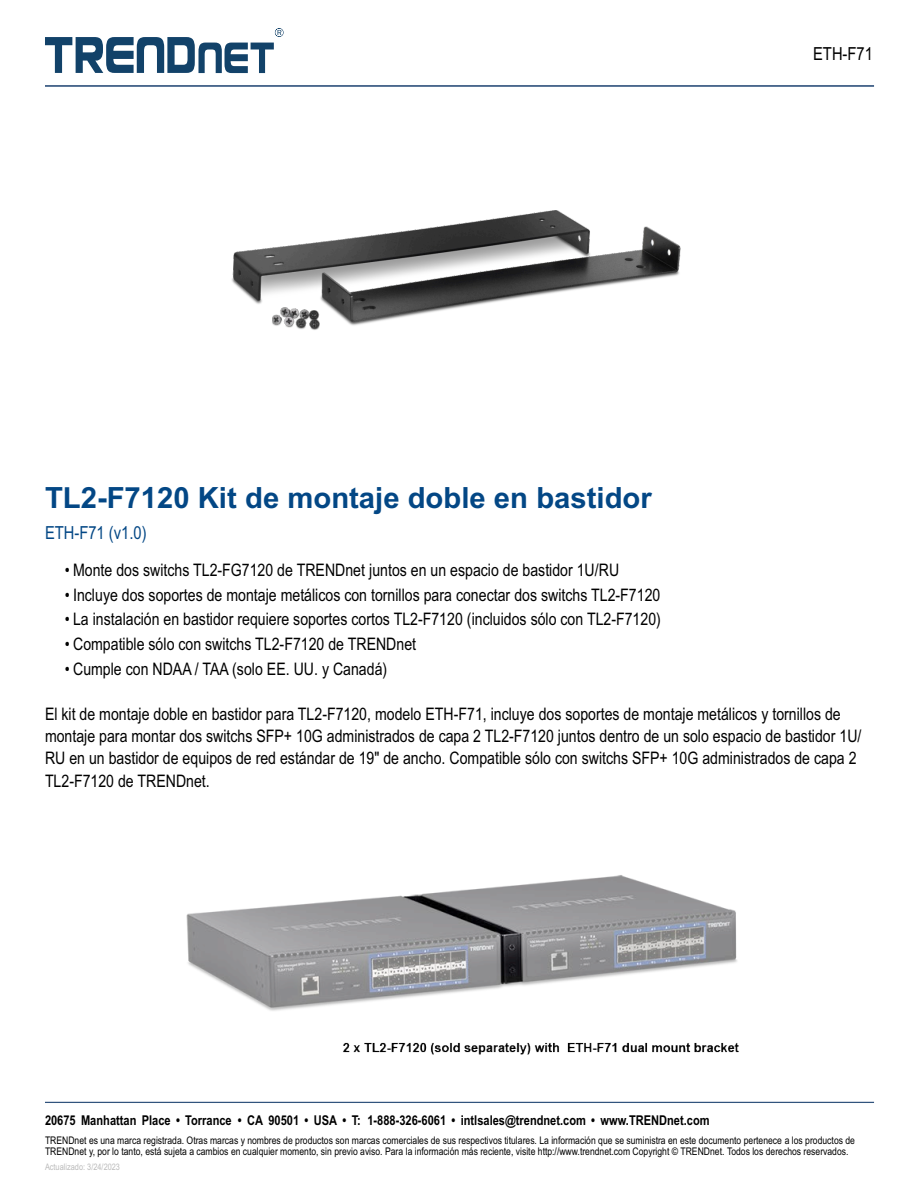
<style>
.page{position:relative;width:918px;height:1188px;background:#fff}
.page>*{position:absolute;margin:0;border:0;box-sizing:border-box;transform-origin:0 0}
.t1{font:700 29.25px "Arial";color:#034785}
.t2{font:18px "Arial Narrow";color:#034785}
.t3{font:18px "Arial Narrow";color:#000}
.t4{font:17.25px/22.5px "Arial Narrow";color:#000}
.t5{font:700 13.5px "Arial Narrow";color:#000}
.t6{font:10.5px/11.6px "Arial Narrow";color:#000}
.t7{font:9px "Arial Narrow";color:#bbb}
</style>
<div class="page">
<svg style="left:45px;top:28px;width:238px;height:45px"></svg>
<img style="left:231px;top:46px;width:450px;height:284px">
<hr style="left:45px;top:85px;width:829px;height:2px;background:#31537d">
<hr style="left:45px;top:1102px;width:829px;height:1px;background:#31537d">
<img style="left:79px;top:875px;width:768px;height:227px">
<p class="t3" style="left:813px;top:47px;width:61px">ETH-F71</p>
<h1 class="t1" style="left:45px;top:487px;width:608px">TL2-F7120 Kit de montaje doble en bastidor</h1>
<p class="t2" style="left:45px;top:526px;width:103px">ETH-F71 (v1.0)</p>
<p class="t4" style="left:65px;top:560px;width:556px">• Monte dos switchs TL2-FG7120 de TRENDnet juntos en un espacio de bastidor 1U/RU</p>
<p class="t4" style="left:65px;top:585px;width:597px">• Incluye dos soportes de montaje metálicos con tornillos para conectar dos switchs TL2-F7120</p>
<p class="t4" style="left:65px;top:610px;width:598px">• La instalación en bastidor requiere soportes cortos TL2-F7120 (incluidos sólo con TL2-F7120)</p>
<p class="t4" style="left:65px;top:634px;width:353px">• Compatible sólo con switchs TL2-F7120 de TRENDnet</p>
<p class="t4" style="left:65px;top:659px;width:324px">• Cumple con NDAA / TAA (solo EE. UU. y Canadá)</p>
<p class="t4" style="left:45px;top:704px;width:818px">El kit de montaje doble en bastidor para TL2-F7120, modelo ETH-F71, incluye dos soportes de montaje metálicos y tornillos de montaje para montar dos switchs SFP+ 10G administrados de capa 2 TL2-F7120 juntos dentro de un solo espacio de bastidor 1U/ RU en un bastidor de equipos de red estándar de 19" de ancho. Compatible sólo con switchs SFP+ 10G administrados de capa 2<br>TL2-F7120 de TRENDnet.</p>
<p class="t5" style="left:45px;top:1115px;width:666px">20675 Manhattan Place • Torrance • CA 90501 • USA • T: 1-888-326-6061 • intlsales@trendnet.com • www.TRENDnet.com</p>
<p class="t6" style="left:45px;top:1135px;width:812px">TRENDnet es una marca registrada. Otras marcas y nombres de productos son marcas comerciales de sus respectivos titulares. La información que se suministra en este documento pertenece a los productos de<br>TRENDnet y, por lo tanto, está sujeta a cambios en cualquier momento, sin previo aviso. Para la información más reciente, visite http://www.trendnet.com Copyright © TRENDnet. Todos los derechos reservados.</p>
<p class="t7" style="left:45px;top:1164px;width:77px">Actualizado: 3/24/2023</p>
</div>
